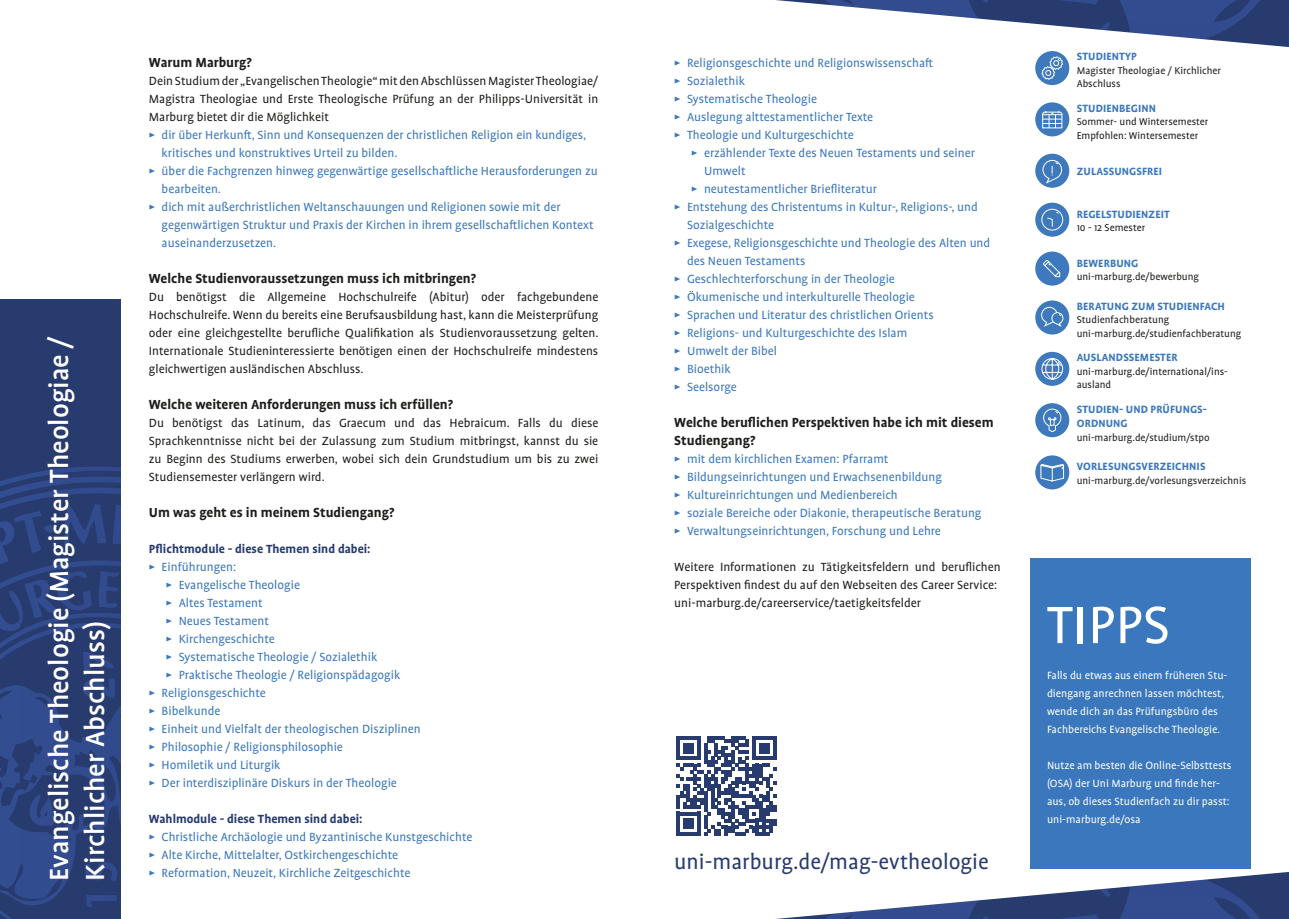
<style>
.page{position:relative;width:1289px;height:919px;background:#fff}
.page>*{position:absolute;margin:0;border:0;box-sizing:border-box;transform-origin:0 0}
.t1{font:60px "Profile Pro";color:#fff}
.t2{font:500 30px/36px "Profile Pro";color:#fff}
.t3{font:24px "Profile Pro";color:#273b6f}
.t4{font:700 15px/18px "Profile Pro";color:#1d1d1b}
.t5{font:13.5px/18px "Profile Pro";color:#3a77bc}
.t6{font:13.5px/18px "Profile Pro";color:#1d1d1b;text-align:justify}
.t7{font:700 13.5px "Profile Pro";color:#273b6f}
.t8{font:12px/18px "Profile Pro";color:#fff}
.t9{font:700 12px/14.4px "Profile Pro";letter-spacing:.01em;color:#3a77bc}
.t10{font:11.25px/13.5px "Profile Pro";color:#1d1d1b}
</style>
<div class="page">
<div style="left:0;top:300px;width:120px;height:618px;background:#273b6f"></div>
<svg style="left:0;top:472px;width:120px;height:446px"></svg>
<svg style="left:776px;top:0;width:512px;height:47px"></svg>
<svg style="left:787px;top:872px;width:501px;height:46px"></svg>
<div style="left:1029px;top:558px;width:221px;height:311px;background:#3a77bc"></div>
<div style="left:1035px;top:51px;width:34px;height:34px;background:#3d79bc;border-radius:50%"></div>
<svg style="left:1041px;top:56px;width:22px;height:24px"></svg>
<div style="left:1035px;top:102px;width:34px;height:34px;background:#3d79bc;border-radius:50%"></div>
<svg style="left:1042px;top:111px;width:20px;height:17px"></svg>
<div style="left:1035px;top:154px;width:34px;height:34px;background:#3d79bc;border-radius:50%"></div>
<svg style="left:1042px;top:160px;width:20px;height:25px"></svg>
<svg style="left:1035px;top:203px;width:34px;height:34px"></svg>
<svg style="left:1041px;top:209px;width:21px;height:21px"></svg>
<div style="left:1041px;top:209px;width:21px;height:21px;border:1px solid #fff;border-radius:50%"></div>
<svg style="left:1046px;top:211px;width:13px;height:16px"></svg>
<div style="left:1035px;top:251px;width:34px;height:34px;background:#3d79bc;border-radius:50%"></div>
<svg style="left:1043px;top:260px;width:17px;height:17px"></svg>
<div style="left:1035px;top:300px;width:34px;height:34px;background:#3d79bc;border-radius:50%"></div>
<svg style="left:1041px;top:307px;width:22px;height:20px"></svg>
<div style="left:1035px;top:352px;width:34px;height:34px;background:#3d79bc;border-radius:50%"></div>
<svg style="left:1041px;top:358px;width:22px;height:22px"></svg>
<div style="left:1035px;top:403px;width:34px;height:34px;background:#3d79bc;border-radius:50%"></div>
<svg style="left:1043px;top:408px;width:18px;height:24px"></svg>
<div style="left:1035px;top:455px;width:34px;height:34px;background:#3d79bc;border-radius:50%"></div>
<svg style="left:1040px;top:464px;width:24px;height:18px"></svg>
<svg style="left:676px;top:736px;width:100px;height:100px"></svg>
<h2 class="t2" style="left:42px;top:880px;width:546px;rotate:-90deg">Evangelische Theologie (Magister Theologiae /<br>Kirchlicher Abschluss)</h2>
<p class="t4" style="left:149px;top:53px;width:104px">Warum Marburg?</p>
<p class="t6" style="left:149px;top:72px;width:451px">Dein Studium der „Evangelischen Theologie“ mit den Abschlüssen Magister Theologiae/ Magistra Theologiae und Erste Theologische Prüfung an der Philipps-Universität in Marburg bietet dir die Möglichkeit</p>
<p class="t5" style="left:149px;top:126px;width:439px">▶ dir über Herkunft, Sinn und Konsequenzen der christlichen Religion ein kundiges,</p>
<p class="t5" style="left:162px;top:144px;width:237px">kritisches und konstruktives Urteil zu bilden.</p>
<p class="t5" style="left:149px;top:162px;width:450px">▶ über die Fachgrenzen hinweg gegenwärtige gesellschaftliche Herausforderungen zu</p>
<p class="t5" style="left:162px;top:180px;width:61px">bearbeiten.</p>
<p class="t5" style="left:149px;top:198px;width:413px">▶ dich mit außerchristlichen Weltanschauungen und Religionen sowie mit der</p>
<p class="t5" style="left:162px;top:216px;width:433px">gegenwärtigen Struktur und Praxis der Kirchen in ihrem gesellschaftlichen Kontext</p>
<p class="t5" style="left:162px;top:234px;width:116px">auseinanderzusetzen.</p>
<p class="t4" style="left:149px;top:269px;width:329px">Welche Studienvoraussetzungen muss ich mitbringen?</p>
<p class="t6" style="left:149px;top:288px;width:451px">Du benötigst die Allgemeine Hochschulreife (Abitur) oder fachgebundene Hochschulreife. Wenn du bereits eine Berufsausbildung hast, kann die Meisterprüfung oder eine gleichgestellte berufliche Qualifikation als Studienvoraussetzung gelten.<br>Internationale Studieninteressierte benötigen einen der Hochschulreife mindestens gleichwertigen ausländischen Abschluss.</p>
<p class="t4" style="left:149px;top:395px;width:306px">Welche weiteren Anforderungen muss ich erfüllen?</p>
<p class="t6" style="left:149px;top:414px;width:451px">Du benötigst das Latinum, das Graecum und das Hebraicum. Falls du diese Sprachkenntnisse nicht bei der Zulassung zum Studium mitbringst, kannst du sie zu Beginn des Studiums erwerben, wobei sich dein Grundstudium um bis zu zwei Studiensemester verlängern wird.</p>
<p class="t4" style="left:149px;top:503px;width:247px">Um was geht es in meinem Studiengang?</p>
<p class="t7" style="left:149px;top:541px;width:223px">Pflichtmodule - diese Themen sind dabei:</p>
<p class="t5" style="left:149px;top:558px;width:89px">▶ Einführungen:</p>
<p class="t5" style="left:166px;top:576px;width:136px">▶ Evangelische Theologie</p>
<p class="t5" style="left:166px;top:594px;width:98px">▶ Altes Testament</p>
<p class="t5" style="left:166px;top:612px;width:105px">▶ Neues Testament</p>
<p class="t5" style="left:166px;top:630px;width:110px">▶ Kirchengeschichte</p>
<p class="t5" style="left:166px;top:648px;width:213px">▶ Systematische Theologie / Sozialethik</p>
<p class="t5" style="left:166px;top:666px;width:236px">▶ Praktische Theologie / Religionspädagogik</p>
<p class="t5" style="left:149px;top:684px;width:118px">▶ Religionsgeschichte</p>
<p class="t5" style="left:149px;top:702px;width:73px">▶ Bibelkunde</p>
<p class="t5" style="left:149px;top:720px;width:273px">▶ Einheit und Vielfalt der theologischen Disziplinen</p>
<p class="t5" style="left:149px;top:738px;width:195px">▶ Philosophie / Religionsphilosophie</p>
<p class="t5" style="left:149px;top:756px;width:133px">▶ Homiletik und Liturgik</p>
<p class="t5" style="left:149px;top:774px;width:249px">▶ Der interdisziplinäre Diskurs in der Theologie</p>
<p class="t7" style="left:149px;top:811px;width:215px">Wahlmodule - diese Themen sind dabei:</p>
<p class="t5" style="left:149px;top:828px;width:325px">▶ Christliche Archäologie und Byzantinische Kunstgeschichte ▶ Alte Kirche, Mittelalter, Ostkirchengeschichte<br>▶ Reformation, Neuzeit, Kirchliche Zeitgeschichte</p>
<p class="t5" style="left:674px;top:54px;width:260px">▶ Religionsgeschichte und Religionswissenschaft ▶ Sozialethik<br>▶ Systematische Theologie<br>▶ Auslegung alttestamentlicher Texte<br>▶ Theologie und Kulturgeschichte</p>
<p class="t5" style="left:691px;top:144px;width:285px">▶ erzählender Texte des Neuen Testaments und seiner</p>
<p class="t5" style="left:704px;top:162px;width:43px">Umwelt</p>
<p class="t5" style="left:691px;top:180px;width:187px">▶ neutestamentlicher Briefliteratur</p>
<p class="t5" style="left:674px;top:198px;width:305px">▶ Entstehung des Christentums in Kultur-, Religions-, und</p>
<p class="t5" style="left:687px;top:216px;width:89px">Sozialgeschichte</p>
<p class="t5" style="left:674px;top:234px;width:317px">▶ Exegese, Religionsgeschichte und Theologie des Alten und</p>
<p class="t5" style="left:687px;top:252px;width:120px">des Neuen Testaments</p>
<p class="t5" style="left:674px;top:270px;width:222px">▶ Geschlechterforschung in der Theologie</p>
<p class="t5" style="left:674px;top:288px;width:242px">▶ Ökumenische und interkulturelle Theologie</p>
<p class="t5" style="left:674px;top:306px;width:261px">▶ Sprachen und Literatur des christlichen Orients</p>
<p class="t5" style="left:674px;top:324px;width:234px">▶ Religions- und Kulturgeschichte des Islam</p>
<p class="t5" style="left:674px;top:342px;width:104px">▶ Umwelt der Bibel</p>
<p class="t5" style="left:674px;top:360px;width:58px">▶ Bioethik</p>
<p class="t5" style="left:674px;top:378px;width:64px">▶ Seelsorge</p>
<p class="t4" style="left:674px;top:413px;width:321px">Welche beruflichen Perspektiven habe ich mit diesem<br>Studiengang?</p>
<p class="t5" style="left:674px;top:450px;width:309px">▶ mit dem kirchlichen Examen: Pfarramt<br>▶ Bildungseinrichtungen und Erwachsenenbildung<br>▶ Kultureinrichtungen und Medienbereich<br>▶ soziale Bereiche oder Diakonie, therapeutische Beratung ▶ Verwaltungseinrichtungen, Forschung und Lehre</p>
<p class="t6" style="left:674px;top:558px;width:328px;text-align:left">Weitere Informationen zu Tätigkeitsfeldern und beruflichen<br>Perspektiven findest du auf den Webseiten des Career Service: uni-marburg.de/careerservice/taetigkeitsfelder</p>
<h3 class="t3" style="left:674px;top:848px;width:316px">uni-marburg.de/mag-evtheologie</h3>
<p class="t9" style="left:1076px;top:50px;width:62px">STUDIENTYP</p>
<p class="t10" style="left:1076px;top:64px;width:146px">Magister Theologiae / Kirchlicher<br>Abschluss</p>
<p class="t9" style="left:1076px;top:101px;width:81px">STUDIENBEGINN</p>
<p class="t10" style="left:1076px;top:115px;width:133px">Sommer- und Wintersemester<br>Empfohlen: Wintersemester</p>
<p class="t9" style="left:1076px;top:165px;width:87px">ZULASSUNGSFREI</p>
<p class="t9" style="left:1076px;top:207px;width:94px">REGELSTUDIENZEIT</p>
<p class="t10" style="left:1076px;top:221px;width:70px">10 - 12 Semester</p>
<p class="t9" style="left:1076px;top:256px;width:63px">BEWERBUNG</p>
<p class="t10" style="left:1076px;top:270px;width:124px">uni-marburg.de/bewerbung</p>
<p class="t9" style="left:1076px;top:299px;width:150px">BERATUNG ZUM STUDIENFACH</p>
<p class="t10" style="left:1076px;top:313px;width:166px">Studienfachberatung uni-marburg.de/studienfachberatung</p>
<p class="t9" style="left:1076px;top:350px;width:102px">AUSLANDSSEMESTER</p>
<p class="t10" style="left:1076px;top:365px;width:153px">uni-marburg.de/international/ins&shy;ausland</p>
<p class="t9" style="left:1076px;top:402px;width:132px">STUDIEN- UND PRÜFUNGS-<br>ORDNUNG</p>
<p class="t10" style="left:1076px;top:430px;width:134px">uni-marburg.de/studium/stpo</p>
<p class="t9" style="left:1076px;top:459px;width:130px">VORLESUNGSVERZEICHNIS</p>
<p class="t10" style="left:1076px;top:474px;width:171px">uni-marburg.de/vorlesungsverzeichnis</p>
<h1 class="t1" style="left:1046px;top:591px;width:124px">TIPPS</h1>
<p class="t8" style="left:1046px;top:667px;width:182px">Falls du etwas aus einem früheren Stu&shy;diengang anrechnen lassen möchtest, wende dich an das Prüfungsbüro des Fachbereichs Evangelische Theologie.</p>
<p class="t8" style="left:1046px;top:757px;width:186px">Nutze am besten die Online-Selbsttests (OSA) der Uni Marburg und finde her&shy;aus, ob dieses Studienfach zu dir passt: uni-marburg.de/osa</p>
</div>
